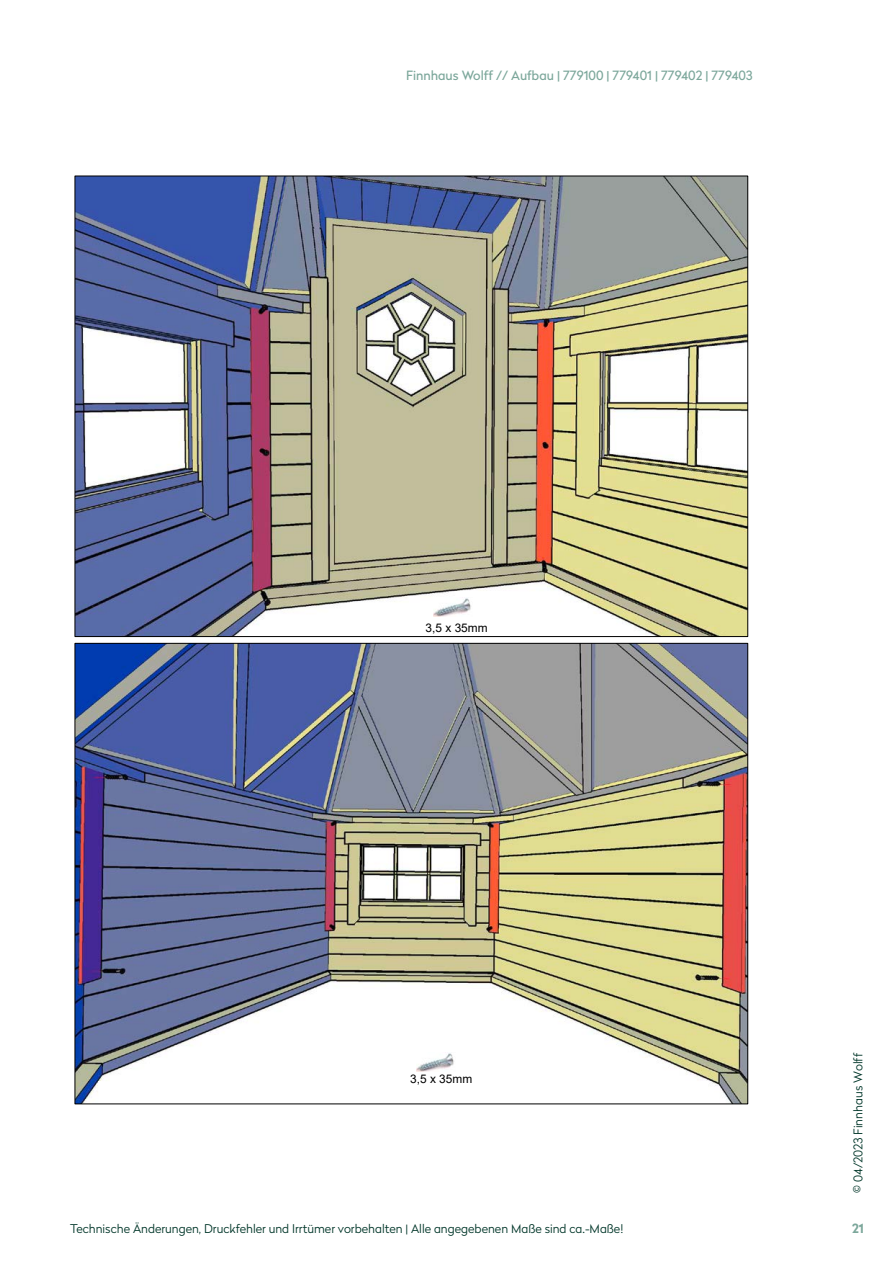
<style>
.page{position:relative;width:893px;height:1263px;background:#fff}
.page>*{position:absolute;margin:0;border:0;box-sizing:border-box;transform-origin:0 0}
.t1{font:12.75px "Radikal";color:#7ca79b}
.t2{font:700 12.75px "Radikal";color:#7ca79b}
.t3{font:300 12px "Radikal";color:#003629}
.t4{font:11.85px "Arial";color:#000}
</style>
<div class="page">
<img style="left:77px;top:178px;width:669px;height:456px">
<img style="left:77px;top:645px;width:669px;height:457px">
<img style="left:417px;top:1052px;width:39px;height:19px">
<img style="left:433px;top:597px;width:39px;height:20px">
<p class="t1" style="left:406px;top:67px;width:348px">Finnhaus Wolff // Aufbau | 779100 | 779401 | 779402 | 779403</p>
<p class="t4" style="left:426px;top:620px;width:64px">3,5 x 35mm</p>
<p class="t4" style="left:410px;top:1071px;width:64px">3,5 x 35mm</p>
<p class="t3" style="left:850px;top:1193px;width:141px;rotate:-90deg">© 04/2023 Finnhaus Wolff</p>
<p class="t3" style="left:70px;top:1220px;width:555px">Technische Änderungen, Druckfehler und Irrtümer vorbehalten | Alle angegebenen Maße sind ca.-Maße!</p>
<p class="t2" style="left:852px;top:1219px;width:13px">21</p>
</div>
